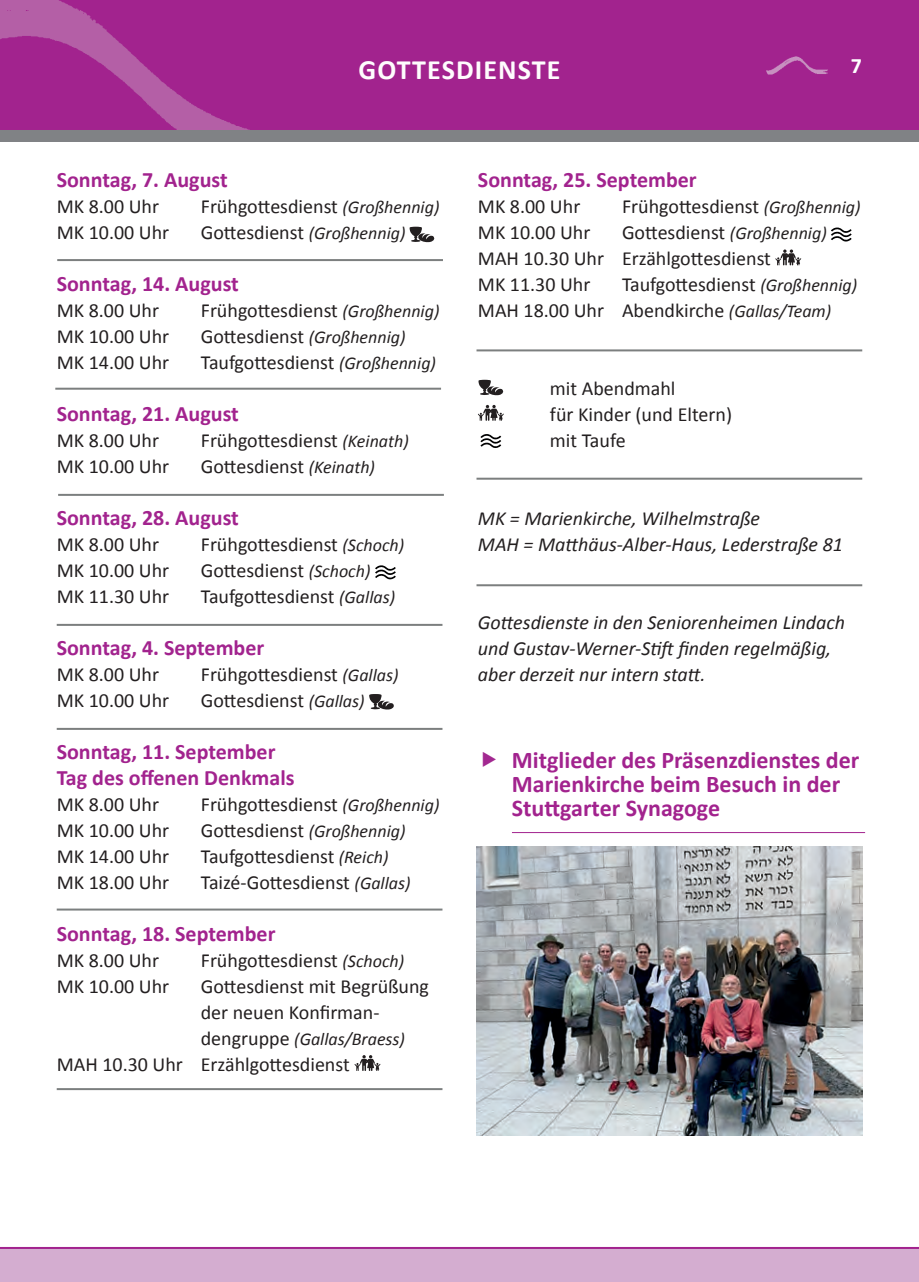
<style>
.page{position:relative;width:919px;height:1282px;background:#fff}
.page>*{position:absolute;margin:0;border:0;box-sizing:border-box;transform-origin:0 0}
.t1{font:700 28px "Calibri";letter-spacing:.04em;color:#fefcfd}
.t2{font:700 24px/24px "Calibri";color:#a2238e}
.t3{font:700 22px/26px "Calibri";color:#a2238e}
.t4{font:700 22px "Calibri";color:#fff}
.t5{font:20px/26px "Calibri";color:#231f20}
.t6{font:italic 20px/26px "Calibri";color:#231f20}
.t7{font:italic 18px "Calibri";color:#231f20}
.s1{font-style:italic;font-size:18px}
.s2{font-style:normal;font-size:20px}
</style>
<div class="page">
<div style="left:0;top:0;width:918px;height:130px;background:#a2238e"></div>
<div style="left:0;top:1247px;width:918px;height:34px;background:#d4add0"></div>
<img style="left:0;top:0;width:250px;height:130px">
<hr style="left:0;top:1246px;width:918px;height:2px;background:#a2238e">
<div style="left:0;top:130px;width:918px;height:12px;background:#808285"></div>
<img style="left:766px;top:56px;width:62px;height:19px">
<hr style="left:512px;top:832px;width:353px;height:1px;background:#a2238e">
<hr style="left:57px;top:259px;width:386px;height:2px;background:#7c7f7f">
<hr style="left:476px;top:349px;width:386px;height:2px;background:#7c7f7f">
<hr style="left:58px;top:494px;width:386px;height:2px;background:#7c7f7f">
<hr style="left:57px;top:727px;width:385px;height:2px;background:#7c7f7f">
<hr style="left:57px;top:1087px;width:385px;height:2px;background:#7c7f7f">
<hr style="left:55px;top:387px;width:386px;height:2px;background:#7c7f7f">
<hr style="left:57px;top:624px;width:385px;height:2px;background:#7c7f7f">
<svg style="left:354px;top:1055px;width:26px;height:16px"></svg>
<svg style="left:775px;top:249px;width:26px;height:16px"></svg>
<hr style="left:476px;top:477px;width:386px;height:2px;background:#7c7f7f">
<hr style="left:476px;top:584px;width:386px;height:2px;background:#7c7f7f">
<hr style="left:57px;top:908px;width:385px;height:2px;background:#7c7f7f">
<svg style="left:369px;top:694px;width:25px;height:16px"></svg>
<svg style="left:409px;top:227px;width:26px;height:15px"></svg>
<svg style="left:375px;top:565px;width:21px;height:14px"></svg>
<svg style="left:831px;top:227px;width:20px;height:15px"></svg>
<svg style="left:478px;top:405px;width:26px;height:16px"></svg>
<svg style="left:480px;top:434px;width:21px;height:14px"></svg>
<svg style="left:478px;top:380px;width:26px;height:15px"></svg>
<img style="left:476px;top:846px;width:386px;height:289px">
<h1 class="t1" style="left:358px;top:50px;width:203px">GOTTESDIENSTE</h1>
<p class="t4" style="left:850px;top:50px;width:13px">7</p>
<p class="t3" style="left:57px;top:166px;width:172px">Sonntag, 7. August</p>
<p class="t5" style="left:57px;top:192px;width:104px">MK 8.00 Uhr</p>
<p class="t5" style="left:201px;top:192px;width:240px">Frühgottesdienst <span class="s1">(Großhennig)</span></p>
<p class="t5" style="left:57px;top:218px;width:114px">MK 10.00 Uhr</p>
<p class="t5" style="left:201px;top:218px;width:206px">Gottesdienst <span class="s1">(Großhennig)</span></p>
<p class="t3" style="left:57px;top:270px;width:183px">Sonntag, 14. August</p>
<p class="t5" style="left:57px;top:296px;width:104px">MK 8.00 Uhr</p>
<p class="t5" style="left:201px;top:296px;width:240px">Frühgottesdienst <span class="s1">(Großhennig)</span></p>
<p class="t5" style="left:57px;top:322px;width:114px">MK 10.00 Uhr</p>
<p class="t5" style="left:201px;top:322px;width:206px">Gottesdienst <span class="s1">(Großhennig)</span></p>
<p class="t5" style="left:57px;top:348px;width:114px">MK 14.00 Uhr</p>
<p class="t5" style="left:201px;top:348px;width:237px">Taufgottesdienst <span class="s1">(Großhennig)</span></p>
<p class="t3" style="left:57px;top:400px;width:183px">Sonntag, 21. August</p>
<p class="t5" style="left:57px;top:426px;width:104px">MK 8.00 Uhr</p>
<p class="t5" style="left:201px;top:426px;width:210px">Frühgottesdienst <span class="s1">(Keinath)</span></p>
<p class="t5" style="left:57px;top:452px;width:114px">MK 10.00 Uhr</p>
<p class="t5" style="left:201px;top:452px;width:176px">Gottesdienst <span class="s1">(Keinath)</span></p>
<p class="t3" style="left:57px;top:504px;width:183px">Sonntag, 28. August</p>
<p class="t5" style="left:57px;top:530px;width:104px">MK 8.00 Uhr</p>
<p class="t5" style="left:201px;top:530px;width:205px">Frühgottesdienst <span class="s1">(Schoch)</span></p>
<p class="t5" style="left:57px;top:556px;width:114px">MK 10.00 Uhr</p>
<p class="t5" style="left:201px;top:556px;width:171px">Gottesdienst <span class="s1">(Schoch)</span></p>
<p class="t5" style="left:57px;top:582px;width:114px">MK 11.30 Uhr</p>
<p class="t5" style="left:201px;top:582px;width:196px">Taufgottesdienst <span class="s1">(Gallas)</span></p>
<p class="t3" style="left:57px;top:634px;width:209px">Sonntag, 4. September</p>
<p class="t5" style="left:57px;top:660px;width:104px">MK 8.00 Uhr</p>
<p class="t5" style="left:201px;top:660px;width:199px">Frühgottesdienst <span class="s1">(Gallas)</span></p>
<p class="t5" style="left:57px;top:686px;width:114px">MK 10.00 Uhr</p>
<p class="t5" style="left:201px;top:686px;width:165px">Gottesdienst <span class="s1">(Gallas)</span></p>
<p class="t3" style="left:57px;top:738px;width:239px">Sonntag, 11. September<br>Tag des offenen Denkmals</p>
<p class="t5" style="left:57px;top:790px;width:104px">MK 8.00 Uhr</p>
<p class="t5" style="left:201px;top:790px;width:240px">Frühgottesdienst <span class="s1">(Großhennig)</span></p>
<p class="t5" style="left:57px;top:816px;width:114px">MK 10.00 Uhr</p>
<p class="t5" style="left:201px;top:816px;width:206px">Gottesdienst <span class="s1">(Großhennig)</span></p>
<p class="t5" style="left:57px;top:842px;width:114px">MK 14.00 Uhr</p>
<p class="t5" style="left:201px;top:842px;width:189px">Taufgottesdienst <span class="s1">(Reich)</span></p>
<p class="t5" style="left:57px;top:868px;width:114px">MK 18.00 Uhr</p>
<p class="t5" style="left:201px;top:868px;width:211px">Taizé-Gottesdienst <span class="s1">(Gallas)</span></p>
<p class="t3" style="left:57px;top:920px;width:220px">Sonntag, 18. September</p>
<p class="t5" style="left:57px;top:946px;width:104px">MK 8.00 Uhr</p>
<p class="t5" style="left:201px;top:946px;width:205px">Frühgottesdienst <span class="s1">(Schoch)</span></p>
<p class="t5" style="left:57px;top:972px;width:114px">MK 10.00 Uhr</p>
<p class="t5" style="left:201px;top:972px;width:230px">Gottesdienst mit Begrüßung der neuen Konfirman-</p>
<p class="t7" style="left:201px;top:1027px;width:206px"><span class="s2">dengruppe</span> (Gallas/Braess)</p>
<p class="t5" style="left:57px;top:1050px;width:294px">MAH 10.30 Uhr Erzählgottesdienst</p>
<p class="t3" style="left:478px;top:166px;width:220px">Sonntag, 25. September</p>
<p class="t5" style="left:478px;top:192px;width:104px">MK 8.00 Uhr</p>
<p class="t5" style="left:622px;top:192px;width:240px">Frühgottesdienst <span class="s1">(Großhennig)</span></p>
<p class="t5" style="left:478px;top:218px;width:114px">MK 10.00 Uhr</p>
<p class="t5" style="left:478px;top:218px;width:350px;text-indent:144px">Gottesdienst <span class="s1">(Großhennig)<br></span>MAH 10.30 Uhr Erzählgottesdienst<br>MK 11.30 Uhr</p>
<p class="t5" style="left:478px;top:270px;width:381px;text-indent:144px">Taufgottesdienst <span class="s1">(Großhennig)<br></span>MAH 18.00 Uhr Abendkirche <span class="s1">(Gallas/Team)</span></p>
<p class="t5" style="left:550px;top:374px;width:183px">mit Abendmahl<br>für Kinder (und Eltern) mit Taufe</p>
<p class="t6" style="left:478px;top:504px;width:366px">MK = Marienkirche, Wilhelmstraße<br>MAH = Matthäus-Alber-Haus, Lederstraße 81</p>
<p class="t6" style="left:478px;top:608px;width:368px">Gottesdienste in den Seniorenheimen Lindach und Gustav-Werner-Stift finden regelmäßig, aber derzeit nur intern statt.</p>
<p class="t2" style="left:512px;top:747px;width:349px">Mitglieder des Präsenzdienstes der<br>Marienkirche beim Besuch in der<br>Stuttgarter Synagoge</p>
</div>
